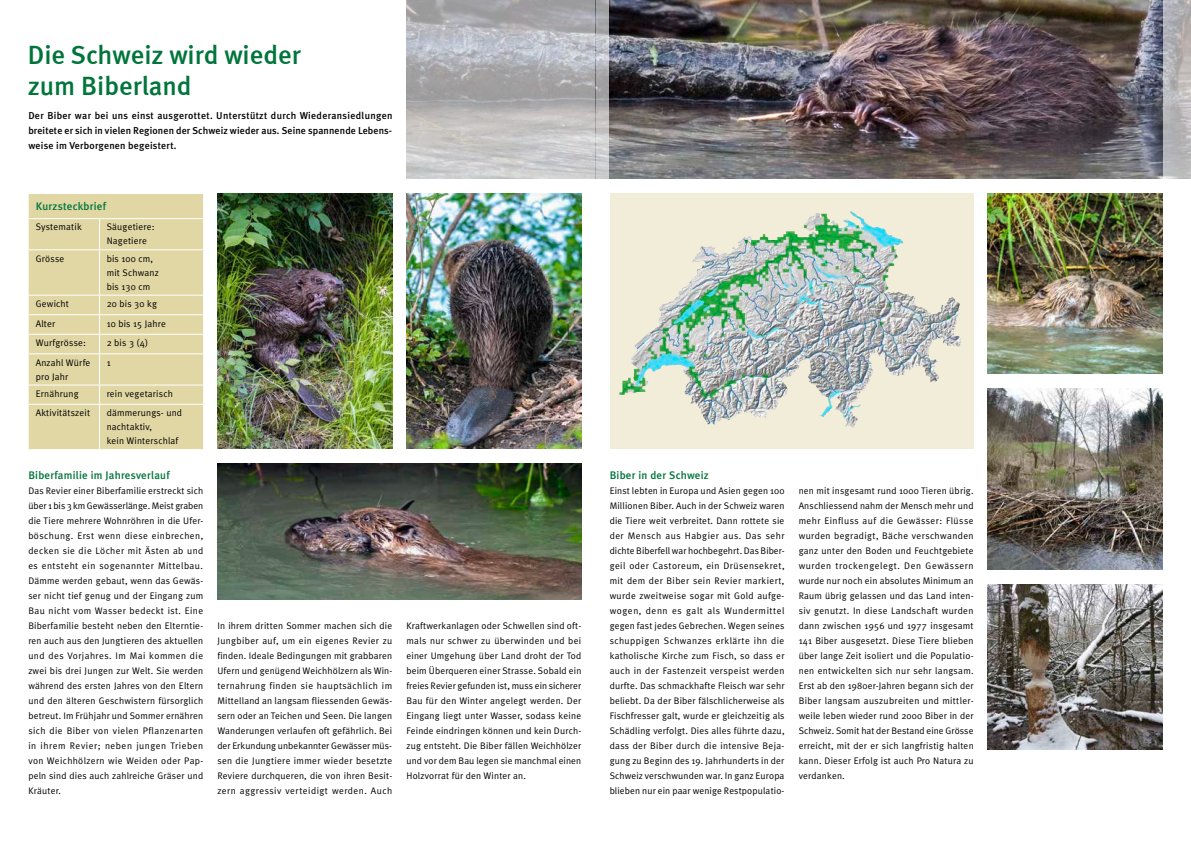
<style>
.page{position:relative;width:1191px;height:842px;background:#fff}
.page>*{position:absolute;margin:0;border:0;box-sizing:border-box;transform-origin:0 0}
.t1{font:500 26.5px/31.8px "Meta";color:#00753b}
.t2{font:500 11px "Meta Plus";letter-spacing:.02em;color:#00753b}
.t3{font:500 10px/15px "Meta Plus";letter-spacing:.02em;color:#000;text-align:justify}
.t4{font:9.5px/15px "Meta Plus Normal";letter-spacing:.02em;color:#000;text-align:justify}
</style>
<div class="page">
<img style="left:217px;top:464px;width:364px;height:135px">
<img style="left:217px;top:194px;width:175px;height:255px">
<img style="left:406px;top:194px;width:175px;height:255px">
<img style="left:406px;top:0;width:785px;height:179px">
<img style="left:987px;top:389px;width:175px;height:180px">
<img style="left:987px;top:584px;width:175px;height:165px">
<img style="left:609px;top:0;width:553px;height:179px">
<img style="left:610px;top:194px;width:363px;height:255px">
<img style="left:826px;top:212px;width:37px;height:16px">
<img style="left:987px;top:194px;width:175px;height:180px">
<div style="left:29px;top:194px;width:174px;height:255px;background:#e1d7a4"></div>
<hr style="left:29px;top:218px;width:71px;height:1px;background:#fff">
<hr style="left:100px;top:218px;width:104px;height:1px;background:#fff">
<hr style="left:99px;top:219px;width:1px;height:30px;background:#fff">
<hr style="left:29px;top:249px;width:71px;height:1px;background:#fff">
<hr style="left:100px;top:249px;width:104px;height:1px;background:#fff">
<hr style="left:99px;top:250px;width:1px;height:45px;background:#fff">
<hr style="left:29px;top:295px;width:71px;height:1px;background:#fff">
<hr style="left:100px;top:295px;width:104px;height:1px;background:#fff">
<hr style="left:29px;top:314px;width:71px;height:1px;background:#fff">
<hr style="left:100px;top:314px;width:104px;height:1px;background:#fff">
<hr style="left:29px;top:334px;width:71px;height:1px;background:#fff">
<hr style="left:100px;top:334px;width:104px;height:1px;background:#fff">
<svg style="left:99px;top:296px;width:1px;height:57px"></svg>
<hr style="left:29px;top:353px;width:71px;height:1px;background:#fff">
<hr style="left:100px;top:353px;width:104px;height:1px;background:#fff">
<hr style="left:99px;top:354px;width:1px;height:31px;background:#fff">
<hr style="left:29px;top:385px;width:71px;height:1px;background:#fff">
<hr style="left:100px;top:385px;width:104px;height:1px;background:#fff">
<svg style="left:99px;top:385px;width:1px;height:19px"></svg>
<hr style="left:29px;top:404px;width:71px;height:1px;background:#fff">
<hr style="left:100px;top:404px;width:104px;height:1px;background:#fff">
<hr style="left:99px;top:405px;width:1px;height:44px;background:#fff">
<h1 class="t1" style="left:28px;top:38px;width:274px">Die Schweiz wird wieder zum Biberland</h1>
<p class="t3" style="left:28px;top:108px;width:365px">Der Biber war bei uns einst ausgerottet. Unterstützt durch Wiederansiedlungen breitete er sich in vielen Regionen der Schweiz wieder aus. Seine spannende Lebens&shy;weise im Verborgenen begeistert.</p>
<p class="t2" style="left:36px;top:200px;width:72px">Kurzsteckbrief</p>
<p class="t4" style="left:36px;top:219px;width:47px">Systematik</p>
<p class="t4" style="left:107px;top:220px;width:50px;line-height:14px">Säugetiere:<br>Nagetiere</p>
<p class="t4" style="left:36px;top:251px;width:30px">Grösse</p>
<p class="t4" style="left:107px;top:251px;width:54px;line-height:14px;text-align:left">bis 100 cm, mit Schwanz bis 130 cm</p>
<p class="t4" style="left:36px;top:296px;width:35px">Gewicht</p>
<p class="t4" style="left:107px;top:296px;width:52px">20 bis 30 kg</p>
<p class="t4" style="left:36px;top:316px;width:21px">Alter</p>
<p class="t4" style="left:107px;top:316px;width:61px">10 bis 15 Jahre</p>
<p class="t4" style="left:36px;top:335px;width:52px">Wurfgrösse:</p>
<p class="t4" style="left:107px;top:335px;width:43px">2 bis 3 (4)</p>
<p class="t4" style="left:36px;top:355px;width:56px;line-height:14px">Anzahl Würfe pro Jahr</p>
<p class="t4" style="left:107px;top:355px;width:5px">1</p>
<p class="t4" style="left:36px;top:386px;width:44px">Ernährung</p>
<p class="t4" style="left:107px;top:386px;width:68px">rein vegetarisch</p>
<p class="t4" style="left:36px;top:405px;width:56px">Aktivitätszeit</p>
<p class="t4" style="left:107px;top:406px;width:77px;line-height:14px;text-align:left">dämmerungs- und nachtaktiv,<br>kein Winterschlaf</p>
<p class="t2" style="left:28px;top:469px;width:143px">Biberfamilie im Jahresverlauf</p>
<p class="t4" style="left:28px;top:483px;width:176px">Das Revier einer Biberfamilie erstreckt sich über 1 bis 3 km Gewässerlänge. Meist graben die Tiere mehrere Wohnröhren in die Ufer&shy;böschung. Erst wenn diese einbrechen, decken sie die Löcher mit Ästen ab und es entsteht ein sogenannter Mittelbau.<br>Dämme werden gebaut, wenn das Gewäs&shy;ser nicht tief genug und der Eingang zum Bau nicht vom Wasser bedeckt ist. Eine Biberfamilie besteht neben den Elterntie&shy;ren auch aus den Jungtieren des aktuellen und des Vorjahres. Im Mai kommen die zwei bis drei Jungen zur Welt. Sie werden während des ersten Jahres von den Eltern und den älteren Geschwistern fürsorglich betreut. Im Frühjahr und Sommer ernähren sich die Biber von vielen Pflanzenarten in ihrem Revier; neben jungen Trieben von Weichhölzern wie Weiden oder Pap&shy;peln sind dies auch zahlreiche Gräser und Kräuter.</p>
<p class="t4" style="left:217px;top:618px;width:176px">In ihrem dritten Sommer machen sich die Jungbiber auf, um ein eigenes Revier zu finden. Ideale Bedingungen mit grabbaren Ufern und genügend Weichhölzern als Win&shy;ternahrung finden sie hauptsächlich im Mittelland an langsam fliessenden Gewäs&shy;sern oder an Teichen und Seen. Die langen Wanderungen verlaufen oft gefährlich. Bei der Erkundung unbekannter Gewässer müs&shy;sen die Jungtiere immer wieder besetzte Reviere durchqueren, die von ihren Besit&shy;zern aggressiv verteidigt werden. Auch</p>
<p class="t4" style="left:406px;top:618px;width:176px">Kraftwerkanlagen oder Schwellen sind oft&shy;mals nur schwer zu überwinden und bei einer Umgehung über Land droht der Tod beim Überqueren einer Strasse. Sobald ein freies Revier gefunden ist, muss ein sicherer Bau für den Winter angelegt werden. Der Eingang liegt unter Wasser, sodass keine Feinde eindringen können und kein Durch&shy;zug entsteht. Die Biber fällen Weichhölzer und vor dem Bau legen sie manchmal einen Holzvorrat für den Winter an.</p>
<p class="t2" style="left:609px;top:469px;width:101px">Biber in der Schweiz</p>
<p class="t4" style="left:609px;top:483px;width:176px">Einst lebten in Europa und Asien gegen 100<br>Millionen Biber. Auch in der Schweiz waren die Tiere weit verbreitet. Dann rottete sie der Mensch aus Habgier aus. Das sehr dichte Biberfell war hochbegehrt. Das Biber&shy;geil oder Castoreum, ein Drüsensekret, mit dem der Biber sein Revier markiert, wurde zweitweise sogar mit Gold aufge&shy;wogen, denn es galt als Wundermittel gegen fast jedes Gebrechen. Wegen seines schuppigen Schwanzes erklärte ihn die katholische Kirche zum Fisch, so dass er auch in der Fastenzeit verspeist werden durfte. Das schmackhafte Fleisch war sehr beliebt. Da der Biber fälschlicherweise als Fischfresser galt, wurde er gleichzeitig als Schädling verfolgt. Dies alles führte dazu, dass der Biber durch die intensive Beja&shy;gung zu Beginn des 19. Jahrhunderts in der Schweiz verschwunden war. In ganz Europa blieben nur ein paar wenige Restpopulatio-</p>
<p class="t4" style="left:798px;top:483px;width:176px">nen mit insgesamt rund 1000 Tieren übrig.<br>Anschliessend nahm der Mensch mehr und mehr Einfluss auf die Gewässer: Flüsse wurden begradigt, Bäche verschwanden ganz unter den Boden und Feuchtgebiete wurden trockengelegt. Den Gewässern wurde nur noch ein absolutes Minimum an Raum übrig gelassen und das Land inten&shy;siv genutzt. In diese Landschaft wurden dann zwischen 1956 und 1977 insgesamt 141 Biber ausgesetzt. Diese Tiere blieben über lange Zeit isoliert und die Populatio&shy;nen entwickelten sich nur sehr langsam.<br>Erst ab den 1980er-Jahren begann sich der Biber langsam auszubreiten und mittler&shy;weile leben wieder rund 2000 Biber in der Schweiz. Somit hat der Bestand eine Grösse erreicht, mit der er sich langfristig halten kann. Dieser Erfolg ist auch Pro Natura zu verdanken.</p>
</div>
